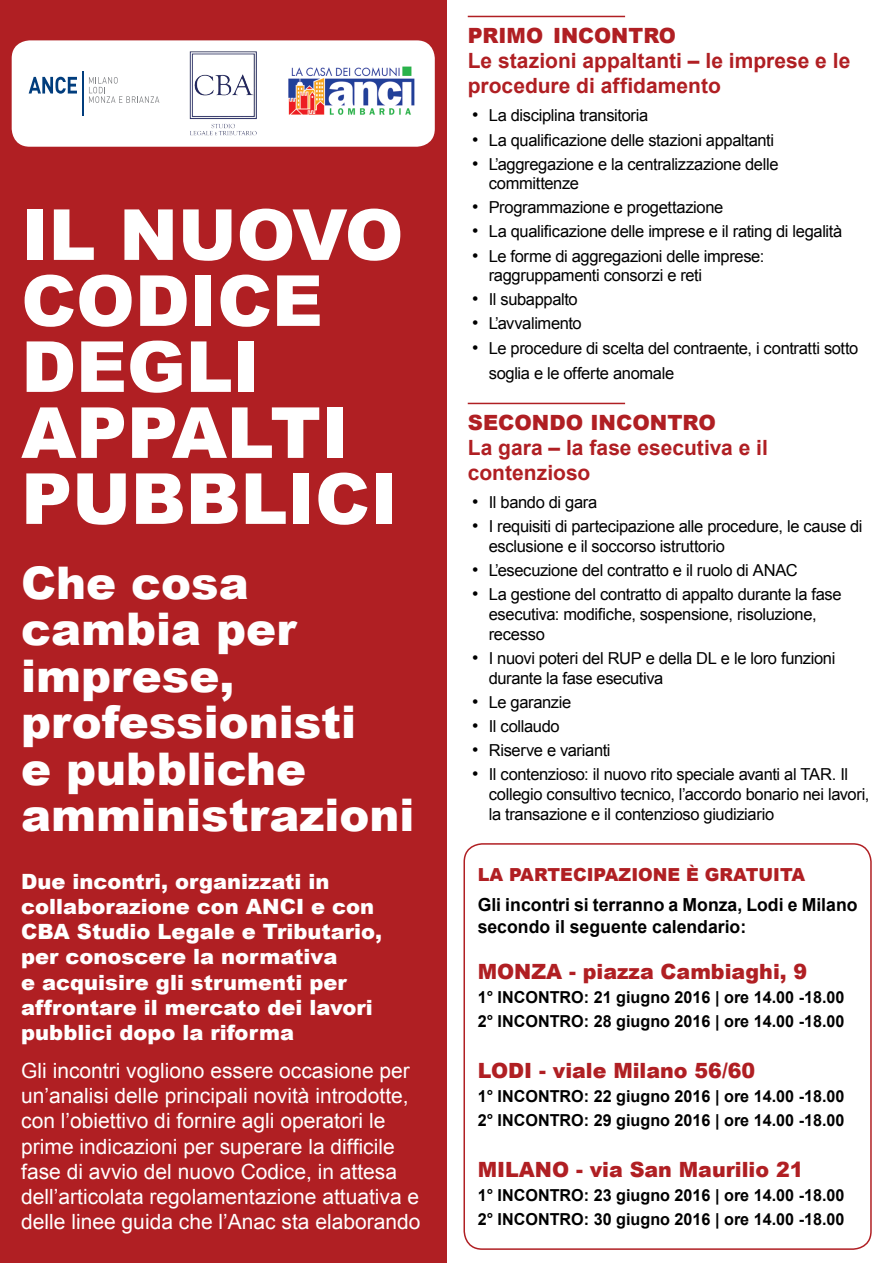
<style>
.page{position:relative;width:893px;height:1263px;background:#fff}
.page>*{position:absolute;margin:0;border:0;box-sizing:border-box;transform-origin:0 0}
.t1{font:900 70.5px/66px "Arial";color:#fff}
.t2{font:900 45px/46.5px "Arial";color:#fff}
.t3{font:21px/25.2px "Arial";color:#fff}
.t4{font:900 21px/25.2px "Arial";color:#fff}
.t5{font:700 21px/25.2px "Arial";color:#b01f23}
.t6{font:900 21px "Arial";color:#b01f23}
.t7{font:900 21px "Arial";color:#b01f23}
.t8{font:700 18px/21.6px "Arial";color:#000}
.t9{font:900 18px "Arial";color:#b01f23}
.t10{font:16.5px/19.8px "Arial";letter-spacing:-.02em;color:#000}
.t11{font:700 16.5px/24px "Arial";color:#000}
.s1{font-size:18px}
</style>
<div class="page">
<div style="left:0;top:0;width:446px;height:1263px;background:#b01f23"></div>
<hr style="left:468px;top:16px;width:157px;height:1px;background:#b01f23">
<hr style="left:468px;top:403px;width:157px;height:1px;background:#b01f23">
<div style="left:12px;top:40px;width:423px;height:107px;background:#fff;border-radius:18px"></div>
<hr style="left:82px;top:71px;width:1px;height:45px;background:#013d7d">
<svg style="left:29px;top:77px;width:48px;height:17px"></svg>
<svg style="left:89px;top:77px;width:70px;height:26px"></svg>
<img style="left:288px;top:66px;width:127px;height:49px">
<div style="left:463px;top:843px;width:409px;height:407px;border:2px solid #b01f23;border-radius:18px"></div>
<img style="left:189px;top:51px;width:68px;height:85px">
<h1 class="t1" style="left:21px;top:200px;width:384px">IL NUOVO<br>CODICE<br>DEGLI<br>APPALTI<br>PUBBLICI</h1>
<h2 class="t2" style="left:21px;top:558px;width:395px">Che cosa cambia per imprese, professionisti<br>e pubbliche amministrazioni</h2>
<p class="t4" style="left:21px;top:868px;width:362px">Due incontri, organizzati in collaborazione con ANCI e con<br>CBA Studio Legale e Tributario, per conoscere la normativa<br>e acquisire gli strumenti per affrontare il mercato dei lavori pubblici dopo la riforma</p>
<p class="t3" style="left:21px;top:1058px;width:401px">Gli incontri vogliono essere occasione per un’analisi delle principali novità introdotte, con l’obiettivo di fornire agli operatori le prime indicazioni per superare la difficile fase di avvio del nuovo Codice, in attesa dell’articolata regolamentazione attuativa e delle linee guida che l’Anac sta elaborando</p>
<p class="t7" style="left:468px;top:20px;width:210px">PRIMO INCONTRO</p>
<p class="t5" style="left:468px;top:49px;width:384px">Le stazioni appaltanti – le imprese e le procedure di affidamento</p>
<p class="t10" style="left:472px;top:106px;width:178px"><span class="s1">•</span> La disciplina transitoria</p>
<p class="t10" style="left:472px;top:130px;width:303px"><span class="s1">•</span> La qualificazione delle stazioni appaltanti</p>
<p class="t10" style="left:489px;top:154px;width:291px;text-indent:-16px"><span class="s1">•</span> L’aggregazione e la centralizzazione delle committenze</p>
<p class="t10" style="left:472px;top:198px;width:253px"><span class="s1">•</span> Programmazione e progettazione</p>
<p class="t10" style="left:472px;top:222px;width:372px"><span class="s1">•</span> La qualificazione delle imprese e il rating di legalità</p>
<p class="t10" style="left:489px;top:246px;width:277px;text-indent:-16px"><span class="s1">•</span> Le forme di aggregazioni delle imprese: raggruppamenti consorzi e reti</p>
<p class="t10" style="left:472px;top:290px;width:107px"><span class="s1">•</span> Il subappalto</p>
<p class="t10" style="left:472px;top:314px;width:111px"><span class="s1">•</span> L’avvalimento</p>
<p class="t10" style="left:489px;top:335px;width:371px;line-height:25.5px;text-indent:-16px"><span class="s1">•</span> Le procedure di scelta del contraente, i contratti sotto soglia e le offerte anomale</p>
<p class="t6" style="left:468px;top:407px;width:139px">SECONDO incont</p>
<p class="t6" style="left:682px;top:407px;width:32px">ro</p>
<p class="t5" style="left:468px;top:436px;width:302px">La gara – la fase esecutiva e il contenzioso</p>
<p class="t10" style="left:472px;top:493px;width:126px"><span class="s1">•</span> Il bando di gara</p>
<p class="t10" style="left:489px;top:517px;width:375px;text-indent:-16px"><span class="s1">•</span> I requisiti di partecipazione alle procedure, le cause di esclusione e il soccorso istruttorio</p>
<p class="t10" style="left:472px;top:561px;width:327px"><span class="s1">•</span> L’esecuzione del contratto e il ruolo di ANAC</p>
<p class="t10" style="left:489px;top:585px;width:354px;text-indent:-16px"><span class="s1">•</span> La gestione del contratto di appalto durante la fase esecutiva: modifiche, sospensione, risoluzione, recesso</p>
<p class="t10" style="left:489px;top:648px;width:348px;text-indent:-16px"><span class="s1">•</span> I nuovi poteri del RUP e della DL e le loro funzioni durante la fase esecutiva</p>
<p class="t10" style="left:472px;top:692px;width:101px"><span class="s1">•</span> Le garanzie</p>
<p class="t10" style="left:472px;top:716px;width:89px"><span class="s1">•</span> Il collaudo</p>
<p class="t10" style="left:472px;top:740px;width:140px"><span class="s1">•</span> Riserve e varianti</p>
<p class="t10" style="left:489px;top:764px;width:382px;text-indent:-16px"><span class="s1">•</span> Il contenzioso: il nuovo rito speciale avanti al TAR. Il collegio consultivo tecnico, l’accordo bonario nei lavori, la transazione e il contenzioso giudiziario</p>
<p class="t9" style="left:478px;top:861px;width:83px">La partecipa</p>
<p class="t9" style="left:619px;top:861px;width:26px">zione</p>
<p class="t9" style="left:686px;top:861px;width:61px">è gratuita</p>
<p class="t8" style="left:478px;top:894px;width:381px">Gli incontri si terranno a Monza, Lodi e Milano secondo il seguente calendario:</p>
<p class="t6" style="left:478px;top:956px;width:331px">Monza - piazza Cambiaghi, 9</p>
<p class="t11" style="left:478px;top:986px;width:368px">1° incontro: 21 giugno 2016 | ore 14.00 -18.00<br>2° incontro: 28 giugno 2016 | ore 14.00 -18.00</p>
<p class="t6" style="left:478px;top:1055px;width:28px">Lodi</p>
<p class="t6" style="left:539px;top:1055px;width:218px">- viale Milano 56/60</p>
<p class="t11" style="left:478px;top:1085px;width:368px">1° incontro: 22 giugno 2016 | ore 14.00 -18.00<br>2° incontro: 29 giugno 2016 | ore 14.00 -18.00</p>
<p class="t6" style="left:478px;top:1154px;width:35px">Milano</p>
<p class="t6" style="left:576px;top:1154px;width:229px">- via San Maurilio 21</p>
<p class="t11" style="left:478px;top:1183px;width:368px">1° incontro: 23 giugno 2016 | ore 14.00 -18.00<br>2° incontro: 30 giugno 2016 | ore 14.00 -18.00</p>
</div>
